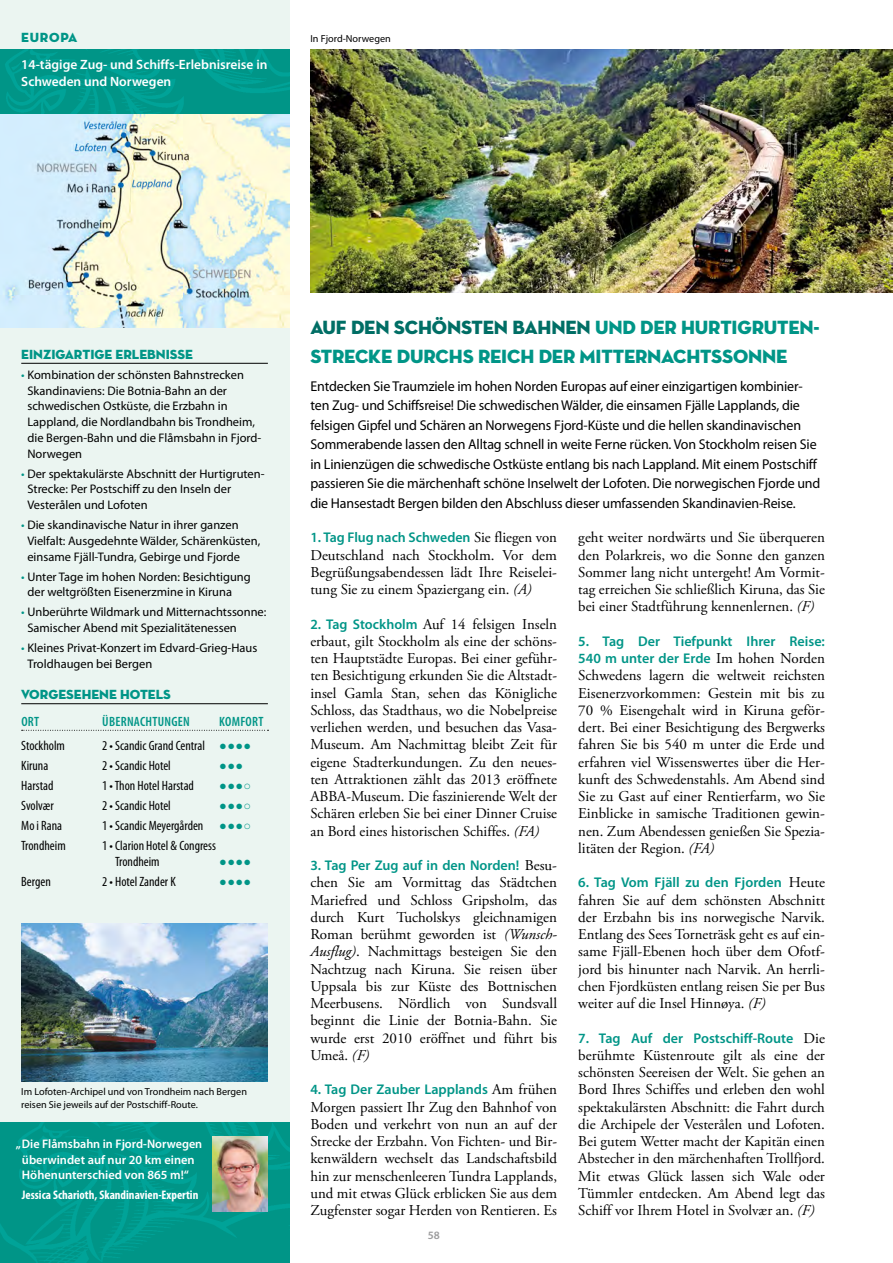
<style>
.page{position:relative;width:893px;height:1263px;background:#fff}
.page>*{position:absolute;margin:0;border:0;box-sizing:border-box;transform-origin:0 0}
.t1{font:19.5px/28.8px "Neutra Disp Titling";letter-spacing:-.01em;color:#009587}
.t2{font:15px/17.2px "Adobe Garamond Pro";color:#000;text-align:justify}
.t3{font:14.25px/19.5px "Myriad Pro";letter-spacing:-.01em;color:#000}
.t4{font:600 14.1px/17.2px "Myriad Pro";color:#009587}
.t5{font:condensed 13.5px/15.8px "Myriad Pro";color:#000}
.t6{font:600 13.5px/16.5px "Myriad Pro";color:#fff}
.t7{font:13.5px "Neutra Disp Titling";color:#009587}
.t8{font:600 condensed 13.5px "Myriad Pro";letter-spacing:.02em;color:#009587}
.t9{font:12.75px "Arial";color:#009587}
.t10{font:12.45px/15.8px "Myriad Pro";color:#000}
.t11{font:600 12.45px/15.8px "Myriad Pro";color:#fff;text-align:center}
.t12{font:700 condensed 12.45px "Myriad Pro";color:#fff}
.t13{font:600 11.25px "Myriad Pro";color:#9c9c9d}
.t14{font:10.2px/12.3px "Myriad Pro";color:#000}
.s1{color:#009587}
.s2{font-family:"Arial";font-stretch:normal;font-size:12.75px;color:#009587}
.s3{color:#006e65}
.s4{font-family:"Adobe Garamond Pro";font-weight:400;font-size:15px;color:#000}
.s5{font-style:italic}
.s6{font-family:"Myriad Pro";font-weight:600;font-size:14.1px;color:#009587}
</style>
<div class="page">
<div style="left:0;top:0;width:289px;height:1263px;background:#ebf5f1"></div>
<img style="left:0;top:114px;width:289px;height:213px">
<img style="left:0;top:49px;width:289px;height:65px">
<hr style="left:21px;top:363px;width:247px;height:1px;background:#000">
<hr style="left:21px;top:703px;width:247px;height:1px;background:#000">
<svg style="left:22px;top:730px;width:246px;height:1px"></svg>
<img style="left:0;top:1123px;width:289px;height:140px">
<img style="left:310px;top:49px;width:583px;height:243px">
<img style="left:21px;top:923px;width:247px;height:158px">
<img style="left:213px;top:1136px;width:55px;height:75px">
<p class="t7" style="left:21px;top:29px;width:58px">EUROPA</p>
<p class="t6" style="left:21px;top:57px;width:248px">14-tägige Zug- und Schiffs-Erlebnisreise in<br>Schweden und Norwegen</p>
<p class="t14" style="left:310px;top:33px;width:82px">In Fjord-Norwegen</p>
<p class="t7" style="left:21px;top:346px;width:173px">EINZIGARTIGE ERLEBNISSE</p>
<p class="t10" style="left:27px;top:367px;width:236px;text-indent:-6px"><span class="s1">•</span> Kombination der schönsten Bahnstrecken Skandinaviens: Die Botnia-Bahn an der schwedischen Ostküste, die Erzbahn in Lappland, die Nordlandbahn bis Trondheim, die Bergen-Bahn und die Flåmsbahn in Fjord-Norwegen</p>
<p class="t10" style="left:27px;top:466px;width:239px;text-indent:-6px"><span class="s1">•</span> Der spektakulärste Abschnitt der Hurtigruten-<br>Strecke: Per Postschiff zu den Inseln der<br>Vesterålen und Lofoten</p>
<p class="t10" style="left:27px;top:517px;width:234px;text-indent:-6px"><span class="s1">•</span> Die skandinavische Natur in ihrer ganzen<br>Vielfalt: Ausgedehnte Wälder, Schärenküsten, einsame Fjäll-Tundra, Gebirge und Fjorde</p>
<p class="t10" style="left:27px;top:569px;width:225px;text-indent:-6px"><span class="s1">•</span> Unter Tage im hohen Norden: Besichtigung der weltgrößten Eisenerzmine in Kiruna</p>
<p class="t10" style="left:27px;top:604px;width:240px;text-indent:-6px"><span class="s1">•</span> Unberührte Wildmark und Mitternachtssonne:<br>Samischer Abend mit Spezialitätenessen</p>
<p class="t10" style="left:27px;top:640px;width:231px;text-indent:-6px"><span class="s1">•</span> Kleines Privat-Konzert im Edvard-Grieg-Haus<br>Troldhaugen bei Bergen</p>
<p class="t7" style="left:21px;top:686px;width:151px">VORGESEHENE HOTELS</p>
<p class="t8" style="left:21px;top:714px;width:19px">ORT</p>
<p class="t8" style="left:102px;top:714px;width:89px">ÜBERNACHTUNGEN</p>
<p class="t8" style="left:219px;top:714px;width:46px">KOMFORT</p>
<p class="t5" style="left:21px;top:738px;width:45px">Stockholm</p>
<p class="t5" style="left:102px;top:738px;width:150px">2 • Scandic Grand Central <span class="s2">●●●●</span></p>
<p class="t5" style="left:21px;top:758px;width:29px">Kiruna</p>
<p class="t5" style="left:102px;top:758px;width:70px">2 • Scandic Hotel</p>
<p class="t9" style="left:219px;top:757px;width:25px">●●●</p>
<p class="t5" style="left:21px;top:778px;width:34px">Harstad</p>
<p class="t5" style="left:102px;top:778px;width:93px">1 •Thon Hotel Harstad</p>
<p class="t9" style="left:219px;top:777px;width:33px">●●●○</p>
<p class="t5" style="left:21px;top:798px;width:34px">Svolvær</p>
<p class="t5" style="left:102px;top:798px;width:70px">2 • Scandic Hotel</p>
<p class="t9" style="left:219px;top:797px;width:33px">●●●○</p>
<p class="t5" style="left:21px;top:818px;width:42px">Moi Rana</p>
<p class="t5" style="left:102px;top:818px;width:150px">1 • Scandic Meyergården <span class="s2">●●●○</span></p>
<p class="t5" style="left:21px;top:838px;width:46px">Trondheim</p>
<p class="t5" style="left:115px;top:838px;width:102px;text-indent:-13px">1 • Clarion Hotel &amp; Congress<br>Trondheim</p>
<p class="t9" style="left:219px;top:853px;width:33px">●●●●</p>
<p class="t5" style="left:21px;top:873px;width:31px">Bergen</p>
<p class="t5" style="left:102px;top:873px;width:75px">2 • Hotel Zander K</p>
<p class="t9" style="left:219px;top:873px;width:33px">●●●●</p>
<p class="t14" style="left:21px;top:1086px;width:227px">Im Lofoten-Archipel und von Trondheim nach Bergen reisen Sie jeweils auf der Postschiff-Route.</p>
<p class="t11" style="left:16px;top:1136px;width:188px">„Die Flåmsbahn in Fjord-Norwegen überwindet auf nur 20 km einen<br>Höhenunterschied von 865 m!“</p>
<p class="t12" style="left:22px;top:1188px;width:178px">Jessica Scharioth, Skandinavien-Expertin</p>
<h1 class="t1" style="left:310px;top:313px;width:511px"><span class="s3">AUF DEN SCHÖNSTEN BAHNEN</span> UND DER HURTIGRUTEN-<br>STRECKE DURCHS REICH DER MITTERNACHTSSONNE</h1>
<p class="t3" style="left:310px;top:377px;width:512px">Entdecken Sie Traumziele im hohen Norden Europas auf einer einzigartigen kombinier&shy;ten Zug- und Schiffsreise! Die schwedischen Wälder, die einsamen Fjälle Lapplands, die felsigen Gipfel und Schären an Norwegens Fjord-Küste und die hellen skandinavischen Sommerabende lassen den Alltag schnell in weite Ferne rücken. Von Stockholm reisen Sie in Linienzügen die schwedische Ostküste entlang bis nach Lappland. Mit einem Postschiff passieren Sie die märchenhaft schöne Inselwelt der Lofoten. Die norwegischen Fjorde und die Hansestadt Bergen bilden den Abschluss dieser umfassenden Skandinavien-Reise.</p>
<p class="t4" style="left:310px;top:529px;width:248px">1. Tag Flug nach Schweden <span class="s4">Sie fliegen von</span></p>
<p class="t2" style="left:310px;top:547px;width:248px">Deutschland nach Stockholm. Vor dem Begrüßungsabendessen lädt Ihre Reiselei&shy;tung Sie zu einem Spaziergang ein. <span class="s5">(A)</span></p>
<p class="t2" style="left:310px;top:616px;width:248px"><span class="s6">2. Tag Stockholm</span> Auf 14 felsigen Inseln erbaut, gilt Stockholm als eine der schöns&shy;ten Hauptstädte Europas. Bei einer geführ&shy;ten Besichtigung erkunden Sie die Altstadt&shy;insel Gamla Stan, sehen das Königliche Schloss, das Stadthaus, wo die Nobelpreise verliehen werden, und besuchen das Vasa-Museum. Am Nachmittag bleibt Zeit für eigene Stadterkundungen. Zu den neues&shy;ten Attraktionen zählt das 2013 eröffnete ABBA-Museum. Die faszinierende Welt der Schären erleben Sie bei einer Dinner Cruise an Bord eines historischen Schiffes. <span class="s5">(FA)</span></p>
<p class="t4" style="left:310px;top:857px;width:248px">3. Tag Per Zug auf in den Norden! <span class="s4">Besu-</span></p>
<p class="t2" style="left:310px;top:874px;width:248px">chen Sie am Vormittag das Städtchen Mariefred und Schloss Gripsholm, das durch Kurt Tucholskys gleichnamigen Roman berühmt geworden ist <span class="s5">(Wunsch-Ausflug)</span>. Nachmittags besteigen Sie den Nachtzug nach Kiruna. Sie reisen über Uppsala bis zur Küste des Bottnischen Meerbusens. Nördlich von Sundsvall beginnt die Linie der Botnia-Bahn. Sie wurde erst 2010 eröffnet und führt bis Umeå. <span class="s5">(F)</span></p>
<p class="t4" style="left:310px;top:1081px;width:248px">4. Tag Der Zauber Lapplands <span class="s4">Am frühen</span></p>
<p class="t2" style="left:310px;top:1099px;width:248px">Morgen passiert Ihr Zug den Bahnhof von Boden und verkehrt von nun an auf der Strecke der Erzbahn. Von Fichten- und Bir&shy;kenwäldern wechselt das Landschaftsbild hin zur menschenleeren Tundra Lapplands, und mit etwas Glück erblicken Sie aus dem Zugfenster sogar Herden von Rentieren. Es</p>
<p class="t2" style="left:578px;top:529px;width:248px">geht weiter nordwärts und Sie überqueren den Polarkreis, wo die Sonne den ganzen Sommer lang nicht untergeht! Am Vormit&shy;tag erreichen Sie schließlich Kiruna, das Sie bei einer Stadtführung kennenlernen. <span class="s5">(F)</span></p>
<p class="t4" style="left:578px;top:633px;width:248px">5. Tag Der Tiefpunkt Ihrer Reise:<br>540 m unter der Erde <span class="s4">Im hohen Norden</span></p>
<p class="t2" style="left:578px;top:667px;width:248px">Schwedens lagern die weltweit reichsten Eisenerzvorkommen: Gestein mit bis zu 70 % Eisengehalt wird in Kiruna geför&shy;dert. Bei einer Besichtigung des Bergwerks fahren Sie bis 540 m unter die Erde und erfahren viel Wissenswertes über die Her&shy;kunft des Schwedenstahls. Am Abend sind Sie zu Gast auf einer Rentierfarm, wo Sie Einblicke in samische Traditionen gewin&shy;nen. Zum Abendessen genießen Sie Spezia&shy;litäten der Region. <span class="s5">(FA)</span></p>
<p class="t4" style="left:578px;top:874px;width:248px">6. Tag Vom Fjäll zu den Fjorden <span class="s4">Heute</span></p>
<p class="t2" style="left:578px;top:892px;width:248px">fahren Sie auf dem schönsten Abschnitt der Erzbahn bis ins norwegische Narvik.<br>Entlang des Sees Torneträsk geht es auf ein&shy;same Fjäll-Ebenen hoch über dem Ofotf&shy;jord bis hinunter nach Narvik. An herrli&shy;chen Fjordküsten entlang reisen Sie per Bus weiter auf die Insel Hinnøya. <span class="s5">(F)</span></p>
<p class="t4" style="left:578px;top:1029px;width:248px">7. Tag Auf der Postschiff-Route <span class="s4">Die</span></p>
<p class="t2" style="left:578px;top:1047px;width:248px">berühmte Küstenroute gilt als eine der schönsten Seereisen der Welt. Sie gehen an Bord Ihres Schiffes und erleben den wohl spektakulärsten Abschnitt: die Fahrt durch die Archipele der Vesterålen und Lofoten.<br>Bei gutem Wetter macht der Kapitän einen Abstecher in den märchenhaften Trollfjord.<br>Mit etwas Glück lassen sich Wale oder Tümmler entdecken. Am Abend legt das Schiff vor Ihrem Hotel in Svolvær an. <span class="s5">(F)</span></p>
<p class="t13" style="left:428px;top:1229px;width:14px">58</p>
</div>
